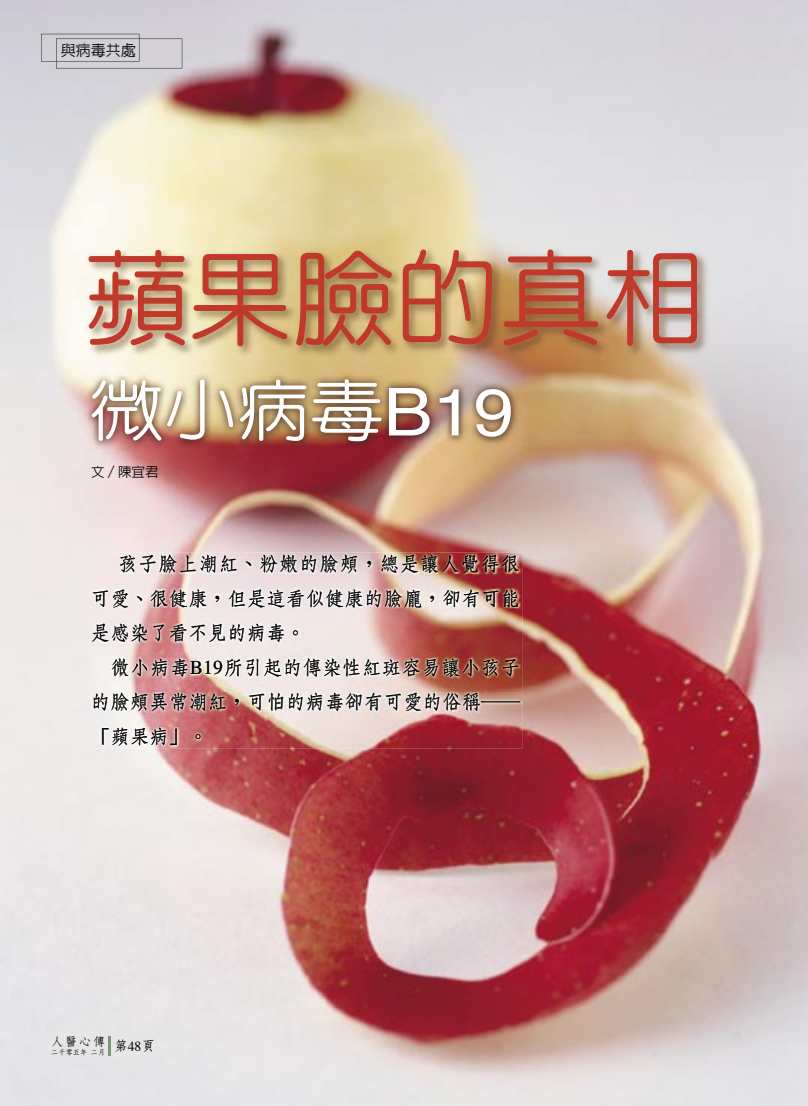
<style>
.page{position:relative;width:808px;height:1106px;background:#fff}
.page>*{position:absolute;margin:0;border:0;box-sizing:border-box;transform-origin:0 0}
.t1{font:500 103.5px "Yen Round";color:#c0392b}
.t2{font:500 66.15px "Yen Round";color:#fff;scale:1.11 1}
.t3{font:700 19.5px/34.5px "Nan Sung";color:#000}
.t4{font:500 15px "Lin Gothic";color:#000}
.t5{font:500 13.5px "Lin Gothic";color:#000}
.t6{font:700 11.7px "Nan Sung";color:#000;scale:1.05 1}
.t7{font:700 7.2px "Nan Sung";color:#000}
.s1{font-family:"Helvetica";font-weight:400}
.s2{font-family:"Times";font-weight:400}
</style>
<div class="page">
<img style="left:0;top:0;width:808px;height:1106px">
<svg style="left:109px;top:1036px;width:2px;height:19px"></svg>
<svg style="left:41px;top:34px;width:141px;height:34px"></svg>
<img style="left:85px;top:246px;width:625px;height:112px">
<img style="left:84px;top:371px;width:436px;height:80px">
<img style="left:90px;top:552px;width:433px;height:196px">
<img style="left:120px;top:555px;width:399px;height:18px">
<img style="left:93px;top:589px;width:425px;height:18px">
<img style="left:92px;top:624px;width:206px;height:18px">
<img style="left:91px;top:658px;width:97px;height:18px">
<img style="left:190px;top:661px;width:32px;height:13px">
<img style="left:225px;top:658px;width:293px;height:18px">
<img style="left:94px;top:693px;width:426px;height:18px">
<img style="left:102px;top:727px;width:98px;height:18px">
<p class="t4" style="left:61px;top:43px;width:77px">與病毒共處</p>
<h1 class="t1" style="left:85px;top:246px;width:623px">蘋果臉的真相</h1>
<h2 class="t2" style="left:89px;top:377px;width:384px">微小病毒<span class="s1">B19</span></h2>
<p class="t5" style="left:91px;top:465px;width:69px">文／陳宜君</p>
<p class="t3" style="left:91px;top:546px;width:431px;text-indent:27px">孩子臉上潮紅、粉嫩的臉頰，總是讓人覺得很可愛、很健康，但是這看似健康的臉龐，卻有可能是感染了看不見的病毒。<br>　微小病毒<span class="s2">B19</span>所引起的傳染性紅斑容易讓小孩子的臉頰異常潮紅，可怕的病毒卻有可愛的俗稱──「蘋果病」。</p>
<p class="t6" style="left:51px;top:1035px;width:53px">人醫心傳</p>
<p class="t7" style="left:51px;top:1048px;width:105px">二千零五年 二月 <sup>第</sup><sup>48</sup><sup>頁</sup></p>
</div>
